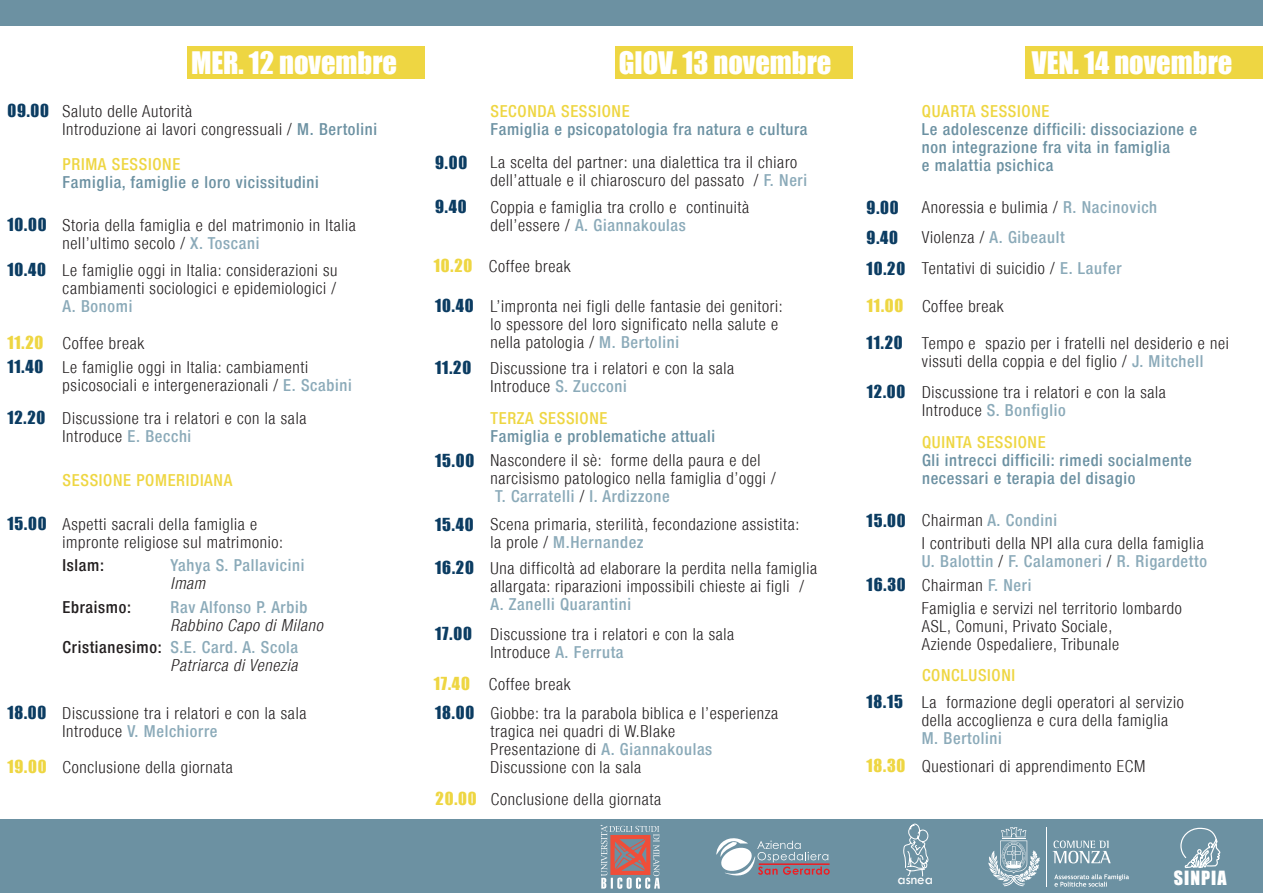
<style>
.page{position:relative;width:1263px;height:893px;background:#fff}
.page>*{position:absolute;margin:0;border:0;box-sizing:border-box;transform-origin:0 0}
.t1{font:28.5px "Impact";color:#fff}
.t2{font:18px "Impact";letter-spacing:.06em;color:#fff}
.t3{font:300 condensed 16.5px/18px "Helvetica Neue";letter-spacing:.04em;color:#231f20}
.t4{font:500 condensed 16.5px/18px "Helvetica Neue";letter-spacing:.04em;color:#6c91a2}
.t5{font:500 condensed 16.5px/24.2px "Helvetica Neue";letter-spacing:.04em;color:#8baab9}
.t6{font:500 condensed 16.5px "Helvetica Neue";letter-spacing:.04em;color:#eed642}
.t7{font:italic 300 condensed 16.5px/22.5px "Helvetica Neue";letter-spacing:.04em;color:#231f20}
.t8{font:16.5px "Impact";letter-spacing:.05em;color:#0b3c62}
.t9{font:500 condensed 16.5px "Helvetica Neue";letter-spacing:.04em;color:#231f20}
.t10{font:15px "Tw Cen";color:#fff}
.s1{font-family:"Impact";font-weight:400;font-stretch:normal;color:#0b3c62}
.s2{font-weight:500;color:#6c91a2}
.s3{font-weight:500;color:#8baab9}
.s4{font-family:"Impact";font-weight:400;font-stretch:normal;color:#eed642}
.s5{font-weight:500;font-style:normal}
.s6{font-weight:500;font-style:normal;color:#8baab9}
.s7{font-weight:300;color:#231f20}
.s8{font-weight:500;color:#eed642}
</style>
<div class="page">
<div style="left:0;top:819px;width:1263px;height:74px;background:#6c91a2"></div>
<svg style="left:716px;top:838px;width:114px;height:38px"></svg>
<div style="left:187px;top:46px;width:238px;height:33px;background:#eed642"></div>
<div style="left:615px;top:46px;width:237px;height:33px;background:#eed642"></div>
<div style="left:1026px;top:46px;width:237px;height:33px;background:#eed642"></div>
<div style="left:0;top:0;width:1263px;height:26px;background:#6c91a2"></div>
<svg style="left:601px;top:825px;width:59px;height:64px"></svg>
<svg style="left:903px;top:823px;width:26px;height:54px"></svg>
<svg style="left:1180px;top:827px;width:41px;height:42px"></svg>
<svg style="left:1052px;top:840px;width:59px;height:23px"></svg>
<hr style="left:1046px;top:827px;width:1px;height:59px;background:#fff">
<svg style="left:1054px;top:874px;width:75px;height:13px"></svg>
<svg style="left:988px;top:827px;width:52px;height:59px"></svg>
<h1 class="t1" style="left:191px;top:41px;width:208px">MER. 12 novembre</h1>
<p class="t3" style="left:63px;top:102px;width:316px;text-indent:-55px"><span class="s1">09.00</span> Saluto delle Autorità<br>Introduzione ai lavori congressuali / <span class="s2">M. Bertolini</span></p>
<p class="t6" style="left:63px;top:154px;width:119px">PRIMA SESSIONE</p>
<p class="t4" style="left:63px;top:173px;width:258px">Famiglia, famiglie e loro vicissitudini</p>
<p class="t3" style="left:63px;top:216px;width:295px">Storia della famiglia e del matrimonio in Italia nell’ultimo secolo / <span class="s3">X. Toscani</span></p>
<p class="t3" style="left:7px;top:261px;width:332px;text-align:right"><span class="s1">10.40</span> Le famiglie oggi in Italia: considerazioni su cambiamenti sociologici e epidemiologici /</p>
<p class="t5" style="left:63px;top:294px;width:71px">A. Bonomi</p>
<p class="t3" style="left:7px;top:334px;width:138px"><span class="s4">11.20</span> Coffee break</p>
<p class="t8" style="left:7px;top:212px;width:41px">10.00</p>
<p class="t3" style="left:63px;top:358px;width:291px;text-indent:-55px"><span class="s1">11.40</span> Le famiglie oggi in Italia: cambiamenti psicosociali e intergenerazionali / <span class="s3">E. Scabini</span></p>
<p class="t3" style="left:63px;top:409px;width:245px;text-indent:-55px"><span class="s1">12.20</span> Discussione tra i relatori e con la sala<br>Introduce <span class="s3">E. Becchi</span></p>
<p class="t6" style="left:63px;top:470px;width:171px">SESSIONE POMERIDIANA</p>
<p class="t3" style="left:63px;top:515px;width:222px">Aspetti sacrali della famiglia e impronte religiose sul matrimonio:</p>
<p class="t9" style="left:63px;top:555px;width:43px">Islam:</p>
<p class="t5" style="left:171px;top:553px;width:135px">Yahya S. Pallavicini</p>
<p class="t7" style="left:171px;top:572px;width:36px">Imam</p>
<p class="t9" style="left:63px;top:597px;width:70px">Ebraismo:</p>
<p class="t5" style="left:171px;top:595px;width:138px">Rav Alfonso P. Arbib</p>
<p class="t7" style="left:63px;top:614px;width:262px;text-indent:108px">Rabbino Capo di Milano<br><span class="s5">Cristianesimo:</span> <span class="s6">S.E. Card. A. Scola</span></p>
<p class="t7" style="left:171px;top:654px;width:128px">Patriarca di Venezia</p>
<p class="t3" style="left:63px;top:704px;width:245px;text-indent:-55px"><span class="s1">18.00</span> Discussione tra i relatori e con la sala<br>Introduce <span class="s3">V. Melchiorre</span></p>
<p class="t3" style="left:7px;top:758px;width:227px"><span class="s4">19.00</span> Conclusione della giornata</p>
<p class="t8" style="left:7px;top:511px;width:41px">15.00</p>
<p class="t8" style="left:435px;top:149px;width:34px">9.00</p>
<h1 class="t1" style="left:619px;top:41px;width:214px">GIOV. 13 novembre</h1>
<p class="t6" style="left:490px;top:102px;width:141px">SECONDA SESSIONE</p>
<p class="t4" style="left:490px;top:120px;width:319px">Famiglia e psicopatologia fra natura e cultura</p>
<p class="t3" style="left:490px;top:153px;width:318px">La scelta del partner: una dialettica tra il chiaro dell’attuale e il chiaroscuro del passato / <span class="s3">F. Neri</span></p>
<p class="t8" style="left:435px;top:194px;width:33px">9.40</p>
<p class="t3" style="left:490px;top:198px;width:260px">Coppia e famiglia tra crollo e continuità dell’essere / <span class="s3">A. Giannakoulas</span></p>
<p class="t3" style="left:434px;top:257px;width:138px"><span class="s4">10.20</span> Coffee break</p>
<p class="t3" style="left:490px;top:297px;width:294px;text-indent:-55px"><span class="s1">10.40</span> L’impronta nei figli delle fantasie dei genitori: lo spessore del loro significato nella salute e nella patologia / <span class="s3">M. Bertolini</span></p>
<p class="t3" style="left:490px;top:359px;width:245px;text-indent:-55px"><span class="s1">11.20</span> Discussione tra i relatori e con la sala<br>Introduce <span class="s3">S. Zucconi</span></p>
<p class="t6" style="left:490px;top:409px;width:119px">TERZA SESSIONE</p>
<p class="t4" style="left:490px;top:427px;width:226px">Famiglia e problematiche attuali</p>
<p class="t3" style="left:490px;top:451px;width:287px">Nascondere il sè: forme della paura e del narcisismo patologico nella famiglia d’oggi /<br><span class="s3">T. Carratelli</span> / <span class="s3">I. Ardizzone</span></p>
<p class="t3" style="left:490px;top:515px;width:310px;text-indent:-55px"><span class="s1">15.40</span> Scena primaria, sterilità, fecondazione assistita: la prole / <span class="s3">M.Hernandez</span></p>
<p class="t3" style="left:490px;top:559px;width:328px;text-indent:-55px"><span class="s1">16.20</span> Una difficoltà ad elaborare la perdita nella famiglia allargata: riparazioni impossibili chieste ai figli /</p>
<p class="t3" style="left:435px;top:589px;width:301px;line-height:30.3px;text-indent:55px"><span class="s3">A. Zanelli Quarantini<br></span><span class="s1">17.00</span> Discussione tra i relatori e con la sala</p>
<p class="t3" style="left:434px;top:637px;width:191px;line-height:31.3px;text-indent:57px">Introduce <span class="s3">A. Ferruta<br></span><span class="s4">17.40</span> Coffee break</p>
<p class="t3" style="left:490px;top:704px;width:289px;text-indent:-55px"><span class="s1">18.00</span> Giobbe: tra la parabola biblica e l’esperienza tragica nei quadri di W.Blake<br>Presentazione di <span class="s3">A. Giannakoulas </span>Discussione con la sala</p>
<p class="t3" style="left:436px;top:790px;width:227px"><span class="s4">20.00</span> Conclusione della giornata</p>
<p class="t8" style="left:435px;top:447px;width:41px">15.00</p>
<p class="t8" style="left:867px;top:194px;width:34px">9.00</p>
<h1 class="t1" style="left:1032px;top:41px;width:202px">VEN. 14 novembre</h1>
<p class="t6" style="left:922px;top:102px;width:129px">QUARTA SESSIONE</p>
<p class="t4" style="left:922px;top:120px;width:277px">Le adolescenze difficili: dissociazione e non integrazione fra vita in famiglia<br>e malattia psichica</p>
<p class="t3" style="left:922px;top:198px;width:237px">Anoressia e bulimia / <span class="s3">R. Nacinovich</span></p>
<p class="t8" style="left:867px;top:224px;width:33px">9.40</p>
<p class="t3" style="left:867px;top:222px;width:256px;line-height:30.9px;text-align:center">Violenza / <span class="s3">A. Gibeault<br></span><span class="s1">10.20</span> Tentativi di suicidio / <span class="s3">E. Laufer</span></p>
<p class="t3" style="left:867px;top:297px;width:138px"><span class="s4">11.00</span> Coffee break</p>
<p class="t3" style="left:922px;top:334px;width:308px;text-indent:-55px"><span class="s1">11.20</span> Tempo e spazio per i fratelli nel desiderio e nei vissuti della coppia e del figlio / <span class="s3">J. Mitchell</span></p>
<p class="t3" style="left:922px;top:383px;width:245px;text-indent:-55px"><span class="s1">12.00</span> Discussione tra i relatori e con la sala<br>Introduce <span class="s3">S. Bonfiglio</span></p>
<p class="t6" style="left:922px;top:432px;width:125px">QUINTA SESSIONE</p>
<p class="t4" style="left:922px;top:451px;width:271px">Gli intrecci difficili: rimedi socialmente necessari e terapia del disagio</p>
<p class="t3" style="left:922px;top:509px;width:283px;line-height:22.5px;text-indent:-55px"><span class="s1">15.00</span> Chairman <span class="s3">A. Condini<br></span>I contributi della NPI alla cura della famiglia</p>
<p class="t5" style="left:867px;top:549px;width:342px;text-indent:55px">U. Balottin <span class="s7">/</span> F. Calamoneri <span class="s7">/</span> R. Rigardetto<br><span class="s1">16.30</span> <span class="s7">Chairman</span> F. Neri</p>
<p class="t3" style="left:922px;top:599px;width:261px">Famiglia e servizi nel territorio lombardo<br>ASL, Comuni, Privato Sociale,<br>Aziende Ospedaliere, Tribunale</p>
<p class="t3" style="left:866px;top:661px;width:319px;line-height:27px;text-indent:56px"><span class="s8">CONCLUSIONI<br></span><span class="s1">18.15</span> La formazione degli operatori al servizio</p>
<p class="t3" style="left:922px;top:711px;width:248px">della accoglienza e cura della famiglia</p>
<p class="t3" style="left:866px;top:724px;width:280px;line-height:28.3px;text-indent:55px"><span class="s3">M. Bertolini<br></span><span class="s4">18.30</span> Questionari di apprendimento ECM</p>
<p class="t10" style="left:897px;top:870px;width:37px">asnea</p>
<p class="t2" style="left:1174px;top:863px;width:54px">SINPIA</p>
</div>
